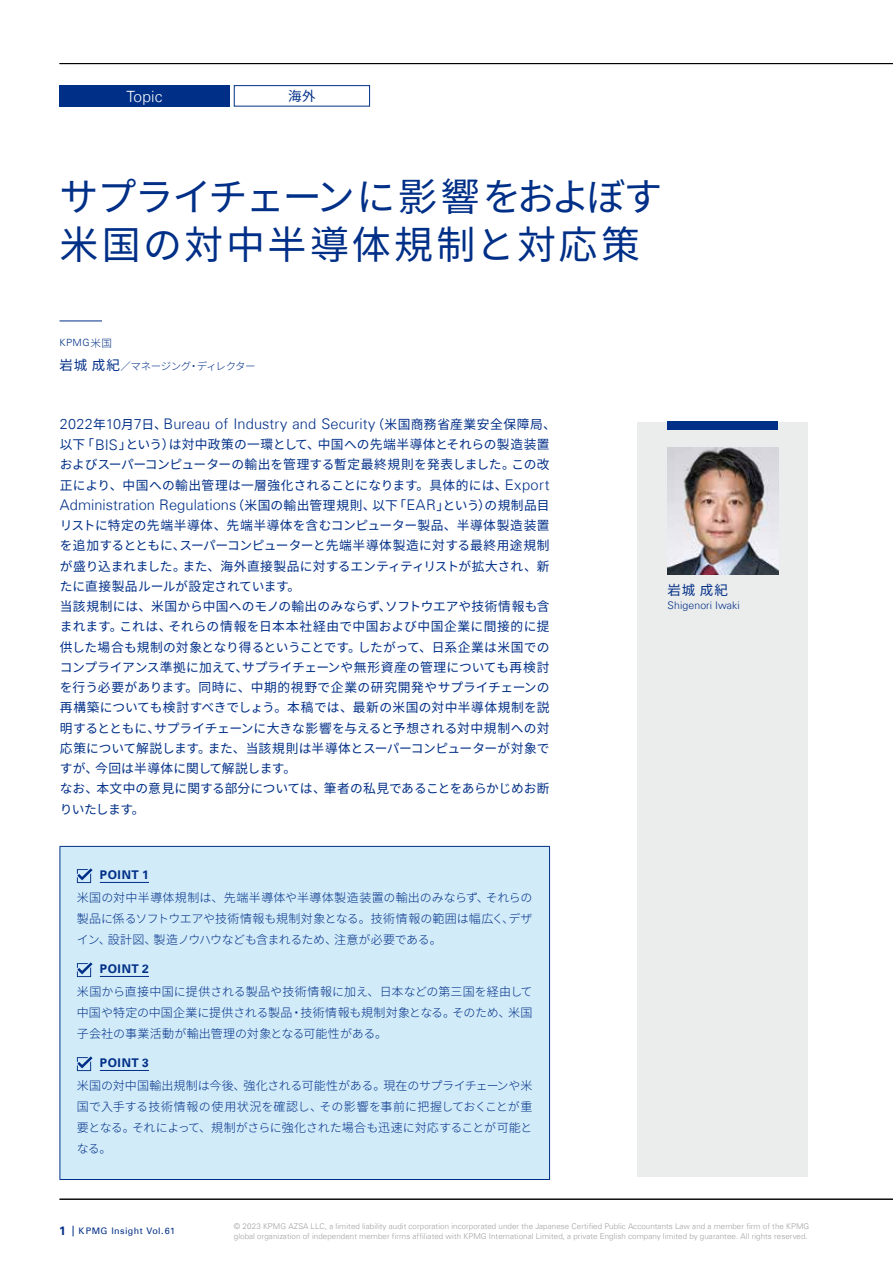
<style>
.page{position:relative;width:893px;height:1263px;background:#fff}
.page>*{position:absolute;margin:0;border:0;box-sizing:border-box;transform-origin:0 0}
.t1{font:39px/48px "Noto Sans CJ Kjp";letter-spacing:.05em;color:#002f87}
.t2{font:300 15.45px "Universfor KPMG";letter-spacing:.01em;color:#fff}
.t3{font:300 14.7px "Universfor KPMG";letter-spacing:.005em;color:#002f87}
.t4{font:13.5px "Noto Sans CJ Kjp";letter-spacing:.075em;color:#002f87}
.t5{font:12.75px/20.2px "Noto Sans CJ Kjp";letter-spacing:.005em;color:#002f87;text-align:justify}
.t6{font:300 12px/21px "Noto Sans CJ Kjp";letter-spacing:-.005em;color:#002f87;text-align:justify}
.t7{font:700 12px "Universfor KPMG";letter-spacing:.04em;color:#002f87}
.t8{font:300 10.5px "Noto Sans CJ Kjp";letter-spacing:-.05em;color:#002f87}
.t9{font:300 10.5px "Universfor KPMG";letter-spacing:.01em;color:#002f87}
.t10{font:300 10.05px "Universfor KPMG";color:#002f87}
.t11{font:9px "Universfor KPMG";letter-spacing:.04em;color:#002f87}
.t12{font:300 7.95px/9.8px "Universfor KPMG";letter-spacing:.01em;color:#9fa0a0}
.s1{font-family:"Noto Sans CJ Kjp";font-size:10.5px}
.s2{font-weight:400;font-size:13.5px}
.s3{font-size:14.4px}
.s4{font-family:"Noto Sans CJ Kjp";font-weight:400;font-size:12.75px}
.s5{font-family:"Universfor KPMG";font-weight:300;font-size:14.7px}
</style>
<div class="page">
<hr style="left:60px;top:63px;width:833px;height:1px;background:#000">
<hr style="left:60px;top:1199px;width:833px;height:1px;background:#000">
<div style="left:638px;top:422px;width:170px;height:754px;background:#ebecec"></div>
<div style="left:234px;top:85px;width:136px;height:21px;border:1px solid #002f87"></div>
<div style="left:60px;top:85px;width:170px;height:21px;background:#002f87"></div>
<hr style="left:60px;top:321px;width:42px;height:1px;background:#002f87">
<div style="left:668px;top:422px;width:110px;height:8px;background:#002f87"></div>
<img style="left:668px;top:447px;width:110px;height:128px">
<div style="left:60px;top:846px;width:490px;height:333px;background:#d1ebf9"></div>
<hr style="left:60px;top:847px;width:1px;height:332px;background:#002f87">
<hr style="left:60px;top:846px;width:490px;height:1px;background:#002f87">
<hr style="left:549px;top:847px;width:1px;height:332px;background:#002f87">
<hr style="left:60px;top:1179px;width:490px;height:1px;background:#002f87">
<hr style="left:100px;top:882px;width:49px;height:1px;background:#002f87">
<hr style="left:100px;top:976px;width:49px;height:1px;background:#002f87">
<hr style="left:100px;top:1070px;width:49px;height:1px;background:#002f87">
<svg style="left:77px;top:868px;width:16px;height:15px"></svg>
<svg style="left:77px;top:962px;width:16px;height:15px"></svg>
<svg style="left:77px;top:1056px;width:16px;height:15px"></svg>
<p class="t2" style="left:127px;top:87px;width:37px">Topic</p>
<p class="t4" style="left:288px;top:88px;width:29px">海外</p>
<h1 class="t1" style="left:60px;top:174px;width:605px">サプライチェーンに影響をおよぼす米国の対中半導体規制と対応策</h1>
<p class="t10" style="left:60px;top:337px;width:54px">KPMG<span class="s1">米国</span></p>
<p class="t8" style="left:60px;top:361px;width:198px"><span class="s2">岩城成紀</span>／マネージング・ディレクター</p>
<p class="t3" style="left:60px;top:415px;width:497px"><span class="s3">2022</span><span class="s4">年</span><span class="s3">10</span><span class="s4">月</span><span class="s3">7</span><span class="s4">日、</span>Bureau of Industry and Security<span class="s4">（米国商務省産業安全保障局、</span></p>
<p class="t5" style="left:60px;top:434px;width:491px">以下「<span class="s5">BIS</span>」という）は対中政策の一環として、中国への先端半導体とそれらの製造装置およびスーパーコンピューターの輸出を管理する暫定最終規則を発表しました。この改正により、中国への輸出管理は一層強化されることになります。具体的には、<span class="s5">Export</span></p>
<p class="t3" style="left:60px;top:496px;width:491px">Administration Regulations<span class="s4">（米国の輸出管理規則、以下「</span>EAR<span class="s4">」という）の規制品目</span></p>
<p class="t5" style="left:60px;top:515px;width:491px;text-align:left">リストに特定の先端半導体、先端半導体を含むコンピューター製品、半導体製造装置を追加するとともに、スーパーコンピューターと先端半導体製造に対する最終用途規制が盛り込まれました。また、海外直接製品に対するエンティティリストが拡大され、新たに直接製品ルールが設定されています。<br>当該規制には、米国から中国へのモノの輸出のみならず、ソフトウエアや技術情報も含まれます。これは、それらの情報を日本本社経由で中国および中国企業に間接的に提供した場合も規制の対象となり得るということです。したがって、日系企業は米国でのコンプライアンス準拠に加えて、サプライチェーンや無形資産の管理についても再検討を行う必要があります。同時に、中期的視野で企業の研究開発やサプライチェーンの再構築についても検討すべきでしょう。本稿では、最新の米国の対中半導体規制を説明するとともに、サプライチェーンに大きな影響を与えると予想される対中規制への対応策について解説します。また、当該規則は半導体とスーパーコンピューターが対象ですが、今回は半導体に関して解説します。<br>なお、本文中の意見に関する部分については、筆者の私見であることをあらかじめお断りいたします。</p>
<p class="t7" style="left:100px;top:867px;width:51px">POINT 1</p>
<p class="t6" style="left:77px;top:887px;width:457px">米国の対中半導体規制は、先端半導体や半導体製造装置の輸出のみならず、それらの製品に係るソフトウエアや技術情報も規制対象となる。技術情報の範囲は幅広く、デザイン、設計図、製造ノウハウなども含まれるため、注意が必要である。</p>
<p class="t7" style="left:100px;top:961px;width:51px">POINT 2</p>
<p class="t6" style="left:77px;top:981px;width:457px">米国から直接中国に提供される製品や技術情報に加え、日本などの第三国を経由して中国や特定の中国企業に提供される製品・技術情報も規制対象となる。そのため、米国子会社の事業活動が輸出管理の対象となる可能性がある。</p>
<p class="t7" style="left:100px;top:1055px;width:51px">POINT 3</p>
<p class="t6" style="left:77px;top:1075px;width:457px">米国の対中国輸出規制は今後、強化される可能性がある。現在のサプライチェーンや米国で入手する技術情報の使用状況を確認し、その影響を事前に把握しておくことが重要となる。それによって、規制がさらに強化された場合も迅速に対応することが可能となる。</p>
<p class="t4" style="left:668px;top:582px;width:62px">岩城成紀</p>
<p class="t9" style="left:668px;top:599px;width:74px">Shigenori Iwaki</p>
<p class="t7" style="left:59px;top:1224px;width:8px">1</p>
<p class="t11" style="left:79px;top:1226px;width:98px">KPMG Insight Vol.61</p>
<p class="t12" style="left:234px;top:1221px;width:577px">© 2023 KPMG AZSA LLC, a limited liability audit corporation incorporated under the Japanese Certified Public Accountants Law and a member firm of the KPMG global organization of independent member firms affiliated with KPMG International Limited, a private English company limited by guarantee. All rights reserved.</p>
</div>
